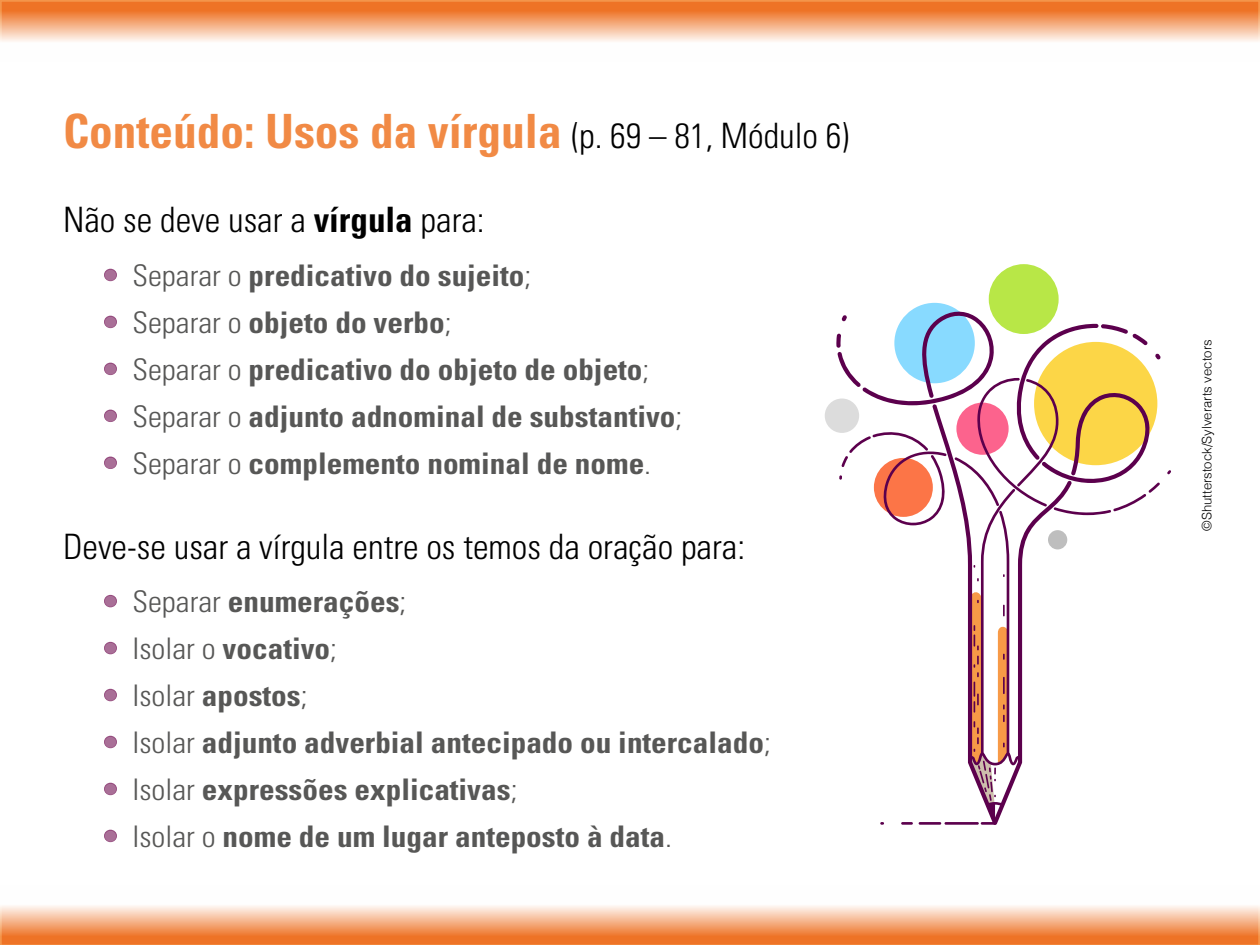
<style>
.page{position:relative;width:1260px;height:945px;background:#fff}
.page>*{position:absolute;margin:0;border:0;box-sizing:border-box;transform-origin:0 0}
.t1{font:700 condensed 47.25px "Univers LT Std";color:#f18a45}
.t2{font:300 condensed 35px "Univers LT Std";color:#000}
.t3{font:700 condensed 29.75px "Univers LT Std";color:#575756;scale:1.05 1}
.t4{font:300 condensed 29.75px "Univers LT Std";color:#575756;scale:1.05 1}
.t5{font:300 13.12px "Helvetica";color:#000}
.s1{font-weight:300;font-size:35px;color:#000}
.s2{font-weight:700}
.s3{font-weight:300;font-stretch:normal;color:#a96f97}
.s4{font-weight:300}
.s5{font-stretch:normal;color:#a96f97}
</style>
<div class="page">
<svg style="left:0;top:0;width:1260px;height:42px;background:#f4a675"></svg>
<svg style="left:0;top:906px;width:1260px;height:39px;background:#f4a676"></svg>
<div style="left:894px;top:303px;width:81px;height:80px;background:#88daff;border-radius:50%"></div>
<div style="left:989px;top:264px;width:70px;height:70px;background:#b8e747;border-radius:50%"></div>
<svg style="left:1167px;top:470px;width:4px;height:4px"></svg>
<svg style="left:836px;top:310px;width:325px;height:515px"></svg>
<div style="left:825px;top:399px;width:34px;height:34px;background:#dcdcdc;border-radius:50%"></div>
<div style="left:1048px;top:530px;width:19px;height:19px;background:#bebebe;border-radius:50%"></div>
<div style="left:104px;top:269px;width:13px;height:12px;border:2px solid #964c7f;border-radius:50%"></div>
<div style="left:104px;top:316px;width:13px;height:12px;border:2px solid #964c7f;border-radius:50%"></div>
<div style="left:104px;top:363px;width:13px;height:12px;border:2px solid #964c7f;border-radius:50%"></div>
<div style="left:104px;top:410px;width:13px;height:12px;border:2px solid #964c7f;border-radius:50%"></div>
<div style="left:104px;top:457px;width:13px;height:12px;border:2px solid #964c7f;border-radius:50%"></div>
<div style="left:104px;top:595px;width:13px;height:12px;border:2px solid #964c7f;border-radius:50%"></div>
<div style="left:104px;top:642px;width:13px;height:12px;border:2px solid #964c7f;border-radius:50%"></div>
<div style="left:104px;top:689px;width:13px;height:12px;border:2px solid #964c7f;border-radius:50%"></div>
<div style="left:104px;top:736px;width:13px;height:12px;border:2px solid #964c7f;border-radius:50%"></div>
<div style="left:104px;top:783px;width:13px;height:12px;border:2px solid #964c7f;border-radius:50%"></div>
<div style="left:104px;top:830px;width:13px;height:12px;border:2px solid #964c7f;border-radius:50%"></div>
<h1 class="t1" style="left:63px;top:103px;width:788px">Conteúdo: Usos da vírgula <span class="s1">(p. 69 – 81, Módulo 6)</span></h1>
<p class="t2" style="left:63px;top:199px;width:423px">Não se deve usar a <span class="s2">vírgula</span> para:</p>
<p class="t3" style="left:103px;top:257px;width:410px"><span class="s3">•</span> <span class="s4">Separar o</span> predicativo do sujeito<span class="s4">;</span></p>
<p class="t3" style="left:103px;top:304px;width:334px"><span class="s3">•</span> <span class="s4">Separar o</span> objeto do verbo<span class="s4">;</span></p>
<p class="t3" style="left:103px;top:351px;width:522px"><span class="s3">•</span> <span class="s4">Separar o</span> predicativo do objeto de objeto<span class="s4">;</span></p>
<p class="t3" style="left:103px;top:398px;width:554px"><span class="s3">•</span> <span class="s4">Separar o</span> adjunto adnominal de substantivo<span class="s4">;</span></p>
<p class="t3" style="left:103px;top:445px;width:524px"><span class="s3">•</span> <span class="s4">Separar o</span> complemento nominal de nome<span class="s4">.</span></p>
<p class="t2" style="left:63px;top:525px;width:684px">Deve-se usar a vírgula entre os temos da oração para:</p>
<p class="t3" style="left:103px;top:583px;width:291px"><span class="s3">•</span> <span class="s4">Separar</span> enumerações<span class="s4">;</span></p>
<p class="t4" style="left:103px;top:630px;width:225px"><span class="s5">•</span> Isolar o <span class="s2">vocativo</span>;</p>
<p class="t4" style="left:103px;top:677px;width:197px"><span class="s5">•</span> Isolar <span class="s2">apostos</span>;</p>
<p class="t3" style="left:103px;top:724px;width:638px"><span class="s3">•</span> <span class="s4">Isolar</span> adjunto adverbial antecipado ou intercalado<span class="s4">;</span></p>
<p class="t3" style="left:103px;top:771px;width:397px"><span class="s3">•</span> <span class="s4">Isolar</span> expressões explicativas<span class="s4">;</span></p>
<p class="t3" style="left:103px;top:818px;width:544px"><span class="s3">•</span> <span class="s4">Isolar o</span> nome de um lugar anteposto à data<span class="s4">.</span></p>
<p class="t5" style="left:1196px;top:531px;width:193px;rotate:-90deg">©Shutterstock/Sylverarts vectors</p>
</div>
